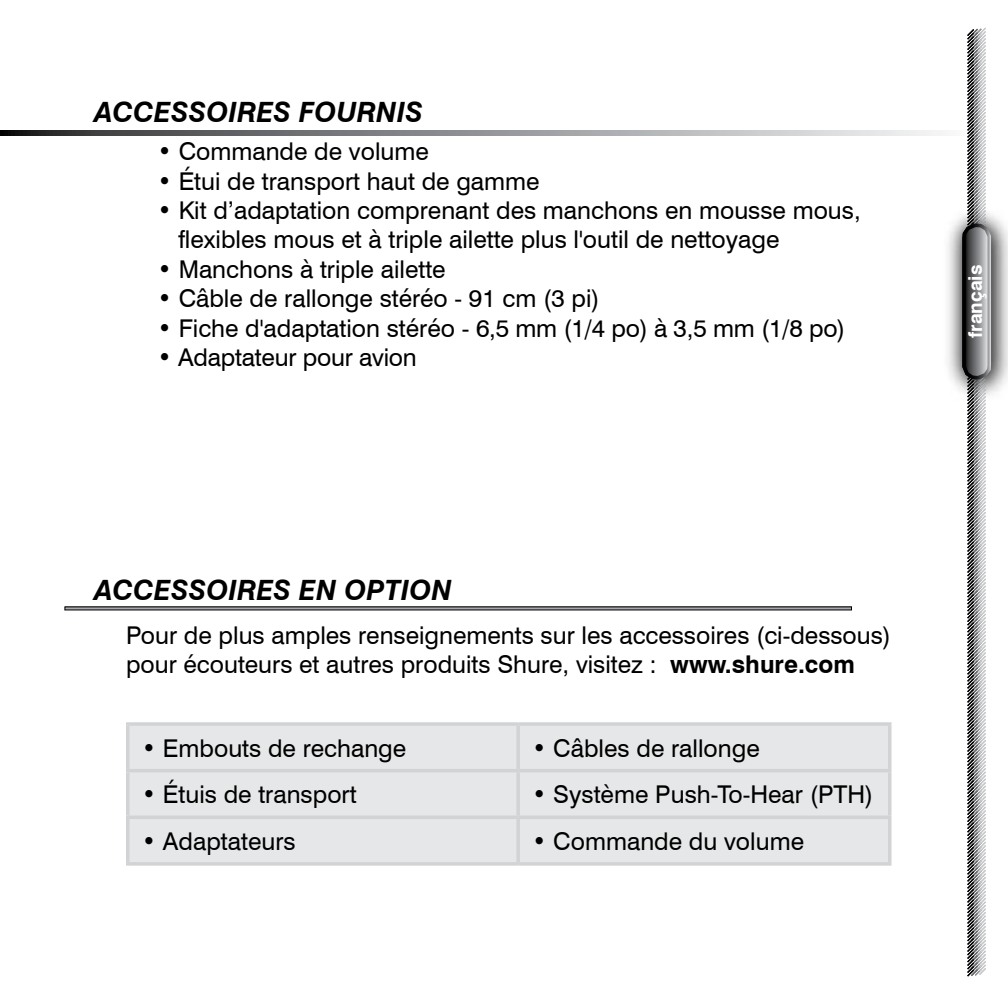
<style>
.page{position:relative;width:1008px;height:1008px;background:#fff}
.page>*{position:absolute;margin:0;border:0;box-sizing:border-box;transform-origin:0 0}
.t1{font:italic 700 28px "Swiss 721 BT";color:#000}
.t2{font:24.5px/29.4px "Swiss 721 BT";color:#000}
.t3{font:700 19.25px "Swiss 721 BT";color:#fff}
.s1{font-weight:700}
</style>
<div class="page">
<svg style="left:0;top:131px;width:942px;height:5px;background:#8e8f91"></svg>
<svg style="left:967px;top:27px;width:19px;height:950px;background:#9b9c9d"></svg>
<div style="left:943px;top:204px;width:65px;height:195px;background:#000;opacity:.65"></div>
<svg style="left:964px;top:225px;width:25px;height:153px;background:#7a7c7e"></svg>
<div style="left:962px;top:224px;width:29px;height:155px;border:4px solid #fff;border-radius:13px"></div>
<div style="left:130px;top:726px;width:758px;height:136px;background:#e6e7e8"></div>
<hr style="left:126px;top:722px;width:392px;height:4px;background:#d1d3d4">
<hr style="left:126px;top:726px;width:4px;height:43px;background:#d1d3d4">
<hr style="left:518px;top:722px;width:374px;height:4px;background:#d1d3d4">
<hr style="left:516px;top:726px;width:4px;height:43px;background:#d1d3d4">
<svg style="left:888px;top:726px;width:4px;height:43px"></svg>
<hr style="left:126px;top:769px;width:392px;height:3px;background:#d1d3d4">
<hr style="left:126px;top:772px;width:4px;height:44px;background:#d1d3d4">
<hr style="left:518px;top:769px;width:374px;height:3px;background:#d1d3d4">
<hr style="left:516px;top:772px;width:4px;height:44px;background:#d1d3d4">
<svg style="left:888px;top:772px;width:4px;height:44px"></svg>
<hr style="left:126px;top:816px;width:392px;height:3px;background:#d1d3d4">
<hr style="left:126px;top:819px;width:4px;height:43px;background:#d1d3d4">
<hr style="left:518px;top:816px;width:374px;height:3px;background:#d1d3d4">
<hr style="left:516px;top:819px;width:4px;height:43px;background:#d1d3d4">
<svg style="left:888px;top:819px;width:4px;height:43px"></svg>
<svg style="left:126px;top:862px;width:392px;height:4px;background:#d5d7d8"></svg>
<svg style="left:518px;top:862px;width:374px;height:4px"></svg>
<p class="t1" style="left:94px;top:95px;width:330px">ACCESSOIRES FOURNIS</p>
<p class="t2" style="left:158px;top:137px;width:273px">• Commande de volume</p>
<p class="t2" style="left:158px;top:166px;width:384px">• Étui de transport haut de gamme</p>
<p class="t2" style="left:178px;top:195px;width:684px;text-indent:-21px">• Kit d’adaptation comprenant des manchons en mousse mous, flexibles mous et à triple ailette plus l'outil de nettoyage</p>
<p class="t2" style="left:158px;top:254px;width:290px">• Manchons à triple ailette</p>
<p class="t2" style="left:158px;top:284px;width:444px">• Câble de rallonge stéréo - 91 cm (3 pi)</p>
<p class="t2" style="left:158px;top:313px;width:690px">• Fiche d'adaptation stéréo - 6,5 mm (1/4 po) à 3,5 mm (1/8 po)</p>
<p class="t2" style="left:158px;top:342px;width:261px">• Adaptateur pour avion</p>
<p class="t3" style="left:964px;top:338px;width:75px;rotate:-90deg">français</p>
<p class="t1" style="left:94px;top:573px;width:359px">ACCESSOIRES EN OPTION</p>
<p class="t2" style="left:126px;top:620px;width:767px">Pour de plus amples renseignements sur les accessoires (ci-dessous) pour écouteurs et autres produits Shure, visitez : <span class="s1">www.shure.com</span></p>
<p class="t2" style="left:142px;top:733px;width:266px">• Embouts de rechange</p>
<p class="t2" style="left:532px;top:733px;width:229px">• Câbles de rallonge</p>
<p class="t2" style="left:142px;top:780px;width:216px">• Étuis de transport</p>
<p class="t2" style="left:532px;top:780px;width:343px">• Système Push-To-Hear (PTH)</p>
<p class="t2" style="left:142px;top:826px;width:155px">• Adaptateurs</p>
<p class="t2" style="left:532px;top:826px;width:273px">• Commande du volume</p>
</div>
